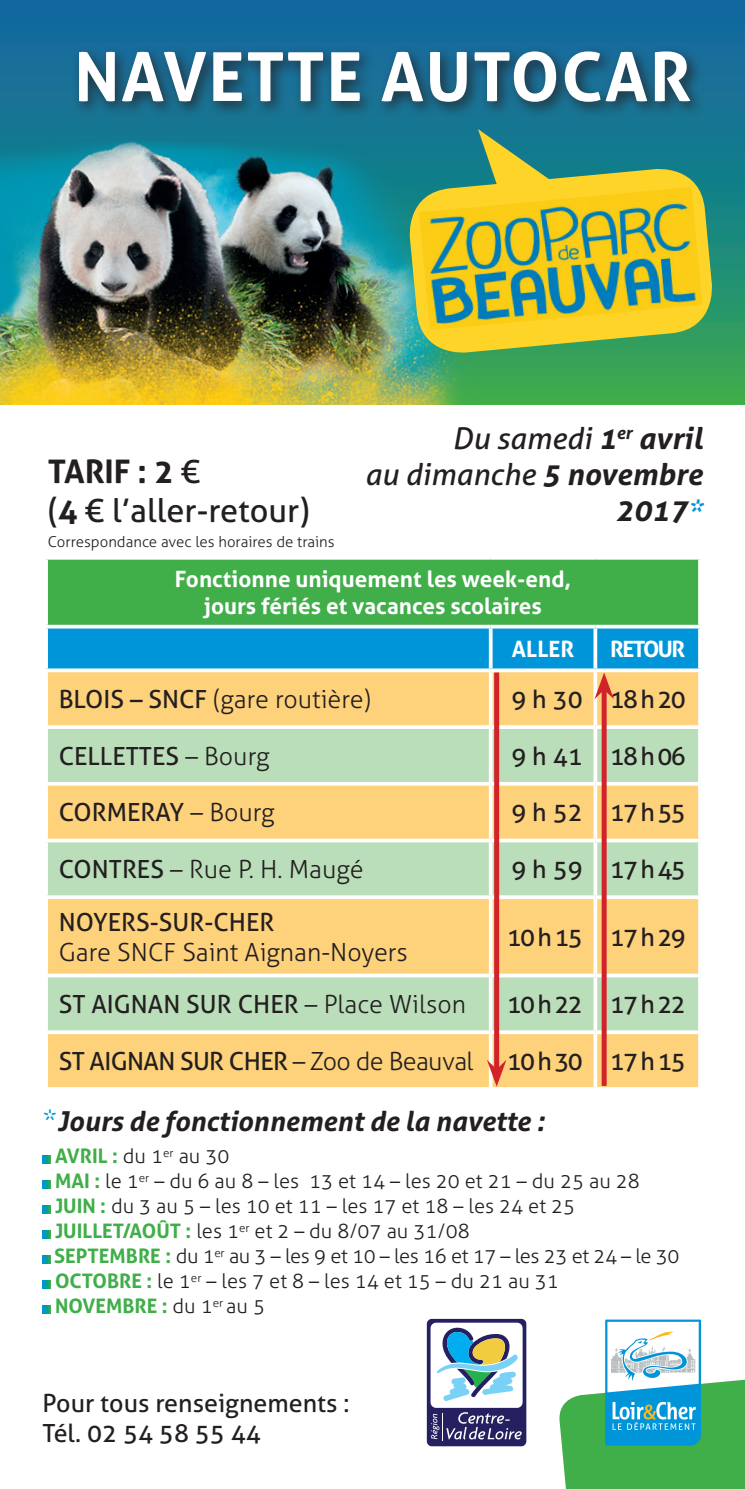
<style>
.page{position:relative;width:745px;height:1489px;background:#fff}
.page>*{position:absolute;margin:0;border:0;box-sizing:border-box;transform-origin:0 0}
.t1{font:700 67.75px "Aller";letter-spacing:.025em;color:#fff}
.t2{font:32.5px/39px "Aller";color:#231f20}
.t3{font:italic 700 30px/36px "Aller";color:#231f20;text-align:right}
.t4{font:italic 700 27.5px "Aller";color:#231f20}
.t5{font:25px/30px "Aller";color:#231f20}
.t6{font:300 25px "Aller";color:#231f20}
.t7{font:25px "Aller";letter-spacing:-.025em;color:#231f20}
.t8{font:700 22.5px/27px "Aller";color:#fff;text-align:center}
.t9{font:300 20px/25px "Aller";color:#231f20}
.t10{font:300 15px "Aller";color:#231f20}
.s1{font-weight:700}
.s2{font-weight:400}
.s3{color:#0095d9}
.s4{font-weight:300}
.s5{font-weight:300;font-style:normal;font-size:30px;color:#0095d9}
.s6{font-weight:700;color:#40ae49}
</style>
<div class="page">
<img style="left:0;top:0;width:744px;height:404px">
<div style="left:46px;top:557px;width:653px;height:69px;background:#40ae49"></div>
<div style="left:48px;top:699px;width:649px;height:388px;background:#fed17b"></div>
<svg style="left:48px;top:729px;width:649px;height:166px;background:#d0d9a5"></svg>
<div style="left:48px;top:977px;width:649px;height:53px;background:#badeb9"></div>
<hr style="left:44px;top:556px;width:446px;height:3px;background:#fff">
<hr style="left:44px;top:559px;width:4px;height:65px;background:#fff">
<hr style="left:490px;top:556px;width:105px;height:3px;background:#fff">
<hr style="left:595px;top:556px;width:106px;height:3px;background:#fff">
<svg style="left:697px;top:559px;width:3px;height:65px"></svg>
<svg style="left:46px;top:624px;width:444px;height:2px"></svg>
<svg style="left:490px;top:624px;width:105px;height:2px"></svg>
<svg style="left:595px;top:624px;width:105px;height:2px"></svg>
<svg style="left:488px;top:699px;width:4px;height:26px"></svg>
<svg style="left:593px;top:699px;width:4px;height:26px"></svg>
<svg style="left:697px;top:672px;width:3px;height:53px"></svg>
<svg style="left:46px;top:725px;width:444px;height:4px"></svg>
<svg style="left:490px;top:725px;width:105px;height:4px"></svg>
<svg style="left:488px;top:729px;width:4px;height:53px"></svg>
<svg style="left:595px;top:725px;width:105px;height:4px"></svg>
<svg style="left:593px;top:729px;width:4px;height:53px"></svg>
<svg style="left:697px;top:729px;width:2px;height:53px"></svg>
<hr style="left:44px;top:782px;width:446px;height:3px;background:#fff">
<hr style="left:490px;top:782px;width:105px;height:3px;background:#fff">
<svg style="left:488px;top:785px;width:4px;height:53px"></svg>
<hr style="left:595px;top:782px;width:106px;height:3px;background:#fff">
<svg style="left:593px;top:785px;width:4px;height:53px"></svg>
<svg style="left:697px;top:785px;width:3px;height:53px"></svg>
<svg style="left:46px;top:838px;width:444px;height:4px"></svg>
<svg style="left:490px;top:838px;width:105px;height:4px"></svg>
<svg style="left:488px;top:842px;width:4px;height:53px"></svg>
<svg style="left:595px;top:838px;width:105px;height:4px"></svg>
<svg style="left:593px;top:842px;width:4px;height:53px"></svg>
<svg style="left:697px;top:842px;width:3px;height:53px"></svg>
<svg style="left:46px;top:895px;width:444px;height:4px"></svg>
<svg style="left:490px;top:895px;width:105px;height:4px"></svg>
<svg style="left:595px;top:895px;width:105px;height:4px"></svg>
<svg style="left:488px;top:899px;width:4px;height:74px"></svg>
<svg style="left:593px;top:899px;width:4px;height:74px"></svg>
<svg style="left:697px;top:899px;width:3px;height:74px"></svg>
<svg style="left:46px;top:973px;width:444px;height:4px"></svg>
<svg style="left:490px;top:973px;width:105px;height:4px"></svg>
<svg style="left:595px;top:973px;width:105px;height:4px"></svg>
<svg style="left:488px;top:977px;width:4px;height:53px"></svg>
<svg style="left:593px;top:977px;width:4px;height:53px"></svg>
<svg style="left:697px;top:977px;width:3px;height:53px"></svg>
<svg style="left:46px;top:1030px;width:444px;height:4px"></svg>
<svg style="left:490px;top:1030px;width:105px;height:4px"></svg>
<svg style="left:595px;top:1030px;width:105px;height:4px"></svg>
<svg style="left:488px;top:1034px;width:4px;height:53px"></svg>
<svg style="left:593px;top:1034px;width:4px;height:53px"></svg>
<svg style="left:697px;top:1034px;width:3px;height:53px"></svg>
<svg style="left:559px;top:1319px;width:185px;height:169px"></svg>
<svg style="left:43px;top:1155px;width:7px;height:8px"></svg>
<svg style="left:43px;top:1180px;width:7px;height:8px"></svg>
<svg style="left:43px;top:1205px;width:7px;height:8px"></svg>
<svg style="left:43px;top:1230px;width:7px;height:8px"></svg>
<svg style="left:43px;top:1255px;width:7px;height:8px"></svg>
<svg style="left:43px;top:1280px;width:7px;height:8px"></svg>
<svg style="left:43px;top:1305px;width:7px;height:8px"></svg>
<div style="left:494px;top:672px;width:5px;height:397px;background:#d1232a"></div>
<svg style="left:486px;top:1059px;width:20px;height:27px"></svg>
<div style="left:601px;top:689px;width:5px;height:396px;background:#d1232a"></div>
<svg style="left:46px;top:626px;width:653px;height:73px;background:#74b4ba"></svg>
<svg style="left:405px;top:129px;width:310px;height:228px;background:#5b9c6b"></svg>
<div style="left:72px;top:45px;width:634px;height:74px;background:#231f20;opacity:.75"></div>
<img style="left:418px;top:187px;width:284px;height:143px">
<div style="left:426px;top:1318px;width:100px;height:128px;background:#252161;border-radius:5px"></div>
<svg style="left:431px;top:1412px;width:90px;height:28px"></svg>
<div style="left:430px;top:1322px;width:92px;height:85px;background:#fff;border-radius:6px"></div>
<svg style="left:437px;top:1327px;width:81px;height:74px"></svg>
<h1 class="t1" style="left:74px;top:35px;width:88px">Nave</h1>
<h1 class="t1" style="left:246px;top:35px;width:358px">tte autocar</h1>
<h2 class="t2" style="left:48px;top:452px;width:263px"><span class="s1">TARIF : 2</span> €<br>(<span class="s1">4</span> € l’aller-retour)</h2>
<p class="t10" style="left:48px;top:532px;width:288px">Correspondance avec les horaires de trains</p>
<h3 class="t3" style="left:364px;top:420px;width:339px"><span class="s2">Du samedi</span> 1<sup>er</sup> avril<br><span class="s2">au dimanche</span> 5 novembre<br>2017<span class="s3">*</span></h3>
<p class="t8" style="left:175px;top:565px;width:397px">Fonctionne uniquement les week-end, jours fériés et vacances scolaires</p>
<p class="t8" style="left:511px;top:635px;width:64px">ALLER</p>
<p class="t8" style="left:609px;top:635px;width:72px">Retour</p>
<p class="t6" style="left:59px;top:684px;width:313px"><span class="s2">BLOIS – SNCF</span> (gare routière)</p>
<p class="t5" style="left:511px;top:684px;width:176px">9 h 30 18 h 20</p>
<p class="t5" style="left:59px;top:740px;width:212px">CELLETTES <span class="s4">– Bourg</span></p>
<p class="t5" style="left:511px;top:740px;width:176px">9 h 41 18 h 06</p>
<p class="t5" style="left:59px;top:797px;width:217px">CORMERAY <span class="s4">– Bourg</span></p>
<p class="t5" style="left:511px;top:797px;width:176px">9 h 52 17 h 55</p>
<p class="t6" style="left:59px;top:854px;width:306px"><span class="s2">CONTRES</span> – Rue P. H. Maugé</p>
<p class="t5" style="left:511px;top:854px;width:176px">9 h 59 17 h 45</p>
<p class="t5" style="left:59px;top:906px;width:217px">NOYERS-SUR-CHER</p>
<p class="t6" style="left:59px;top:936px;width:350px">Gare SNCF Saint Aignan-Noyers</p>
<p class="t5" style="left:506px;top:921px;width:180px">10 h 15 17 h 29</p>
<p class="t5" style="left:59px;top:989px;width:408px">ST AIGNAN SUR CHER <span class="s4">– Place Wilson</span></p>
<p class="t5" style="left:506px;top:989px;width:180px">10 h 22 17 h 22</p>
<p class="t7" style="left:59px;top:1045px;width:416px">ST AIGNAN SUR CHER <span class="s4">– Zoo de Beauval</span></p>
<p class="t5" style="left:506px;top:1045px;width:180px">10 h 30 17 h 15</p>
<h3 class="t4" style="left:43px;top:1104px;width:503px"><span class="s5">*</span>Jours de fonctionnement de la navette :</h3>
<p class="t9" style="left:54px;top:1143px;width:626px"><span class="s6">AVRIL :</span> du 1<sup>er</sup> au 30<br><span class="s6">MAI :</span> le 1<sup>er</sup> – du 6 au 8 – les 13 et 14 – les 20 et 21 – du 25 au 28<br><span class="s6">JUIN :</span> du 3 au 5 – les 10 et 11 – les 17 et 18 – les 24 et 25<br><span class="s6">JUILLET/AOûT :</span> les 1<sup>er</sup> et 2 – du 8/07 au 31/08<br><span class="s6">SEPTEMBRE :</span> du 1<sup>er</sup> au 3 – les 9 et 10 – les 16 et 17 – les 23 et 24 – le 30<br><span class="s6">OCTOBRE :</span> le 1<sup>er</sup> – les 7 et 8 – les 14 et 15 – du 21 au 31<br><span class="s6">NOVEMBRE :</span> du 1<sup>er</sup> au 5</p>
<p class="t5" style="left:43px;top:1387px;width:308px">Pour tous renseignements :<br>Tél. 02 54 58 55 44</p>
</div>
